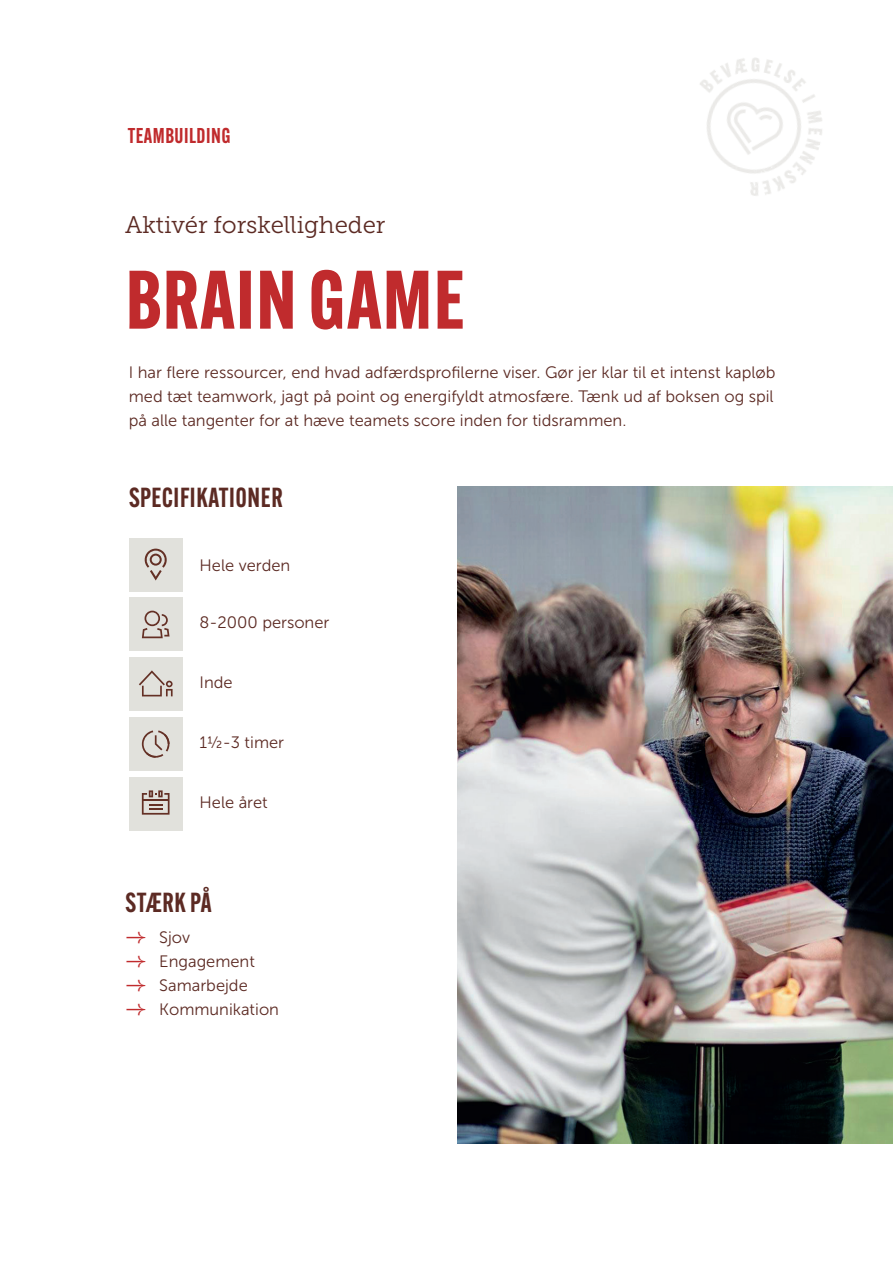
<style>
.page{position:relative;width:893px;height:1263px;background:#fff}
.page>*{position:absolute;margin:0;border:0;box-sizing:border-box;transform-origin:0 0}
.t1{font:700 81px "Alternate Gothic Cond ATF";letter-spacing:.02em;color:#c02b2d}
.overskrift_brød{font:600 27px "Alternate Gothic Cond ATF";letter-spacing:.02em;color:#5c2a23}
.t2{font:24px "Museo Slab 300";color:#5c2a23}
.t3{font:21.3px "TT Travels Next";color:#c02b2d}
.t4{font:600 21px "Alternate Gothic Cond ATF";letter-spacing:.02em;color:#c02b2d}
.brød_brun{font:16.5px/24px "Museo Sans 300";color:#5c2a23;text-align:justify}
</style>
<div class="page">
<img style="left:458px;top:486px;width:435px;height:657px">
<div style="left:129px;top:538px;width:54px;height:53px;background:#e1e1dc"></div>
<svg style="left:144px;top:549px;width:23px;height:31px"></svg>
<div style="left:129px;top:717px;width:54px;height:54px;background:#e1e1dc"></div>
<svg style="left:142px;top:730px;width:28px;height:28px"></svg>
<div style="left:129px;top:597px;width:54px;height:54px;background:#e1e1dc"></div>
<svg style="left:142px;top:611px;width:28px;height:27px"></svg>
<div style="left:129px;top:777px;width:54px;height:54px;background:#e1e1dc"></div>
<svg style="left:142px;top:790px;width:28px;height:25px"></svg>
<hr style="left:143px;top:799px;width:26px;height:2px;background:#643025">
<div style="left:129px;top:657px;width:54px;height:54px;background:#e1e1dc"></div>
<svg style="left:139px;top:670px;width:34px;height:26px"></svg>
<img style="left:700px;top:58px;width:122px;height:138px">
<p class="t4" style="left:128px;top:123px;width:104px">TEAMBUILDING</p>
<p class="t2" style="left:125px;top:211px;width:262px">Aktivér forskelligheder</p>
<p class="t1" style="left:126px;top:249px;width:340px">BRAIN GAME</p>
<p class="brød_brun" style="left:129px;top:360px;width:648px">I har flere ressourcer, end hvad adfærdsprofilerne viser. Gør jer klar til et intenst kapløb med tæt teamwork, jagt på point og energifyldt atmosfære. Tænk ud af boksen og spil på alle tangenter for at hæve teamets score inden for tidsrammen.</p>
<p class="overskrift_brød" style="left:129px;top:480px;width:155px">SPECIFIKATIONER</p>
<p class="brød_brun" style="left:200px;top:553px;width:92px">Hele verden</p>
<p class="brød_brun" style="left:200px;top:610px;width:131px">8-2000 personer</p>
<p class="brød_brun" style="left:200px;top:670px;width:35px">Inde</p>
<p class="brød_brun" style="left:200px;top:730px;width:86px">1½-3 timer</p>
<p class="brød_brun" style="left:200px;top:790px;width:70px">Hele året</p>
<p class="overskrift_brød" style="left:126px;top:885px;width:88px">STÆRK PÅ</p>
<p class="brød_brun" style="left:159px;top:926px;width:32px">Sjov</p>
<p class="brød_brun" style="left:159px;top:950px;width:97px">Engagement</p>
<p class="brød_brun" style="left:159px;top:974px;width:90px">Samarbejde</p>
<p class="brød_brun" style="left:159px;top:998px;width:121px">Kommunikation</p>
<p class="t3" style="left:125px;top:924px;width:23px">→</p>
<p class="t3" style="left:125px;top:948px;width:23px">→</p>
<p class="t3" style="left:125px;top:972px;width:23px">→</p>
<p class="t3" style="left:125px;top:996px;width:23px">→</p>
</div>
